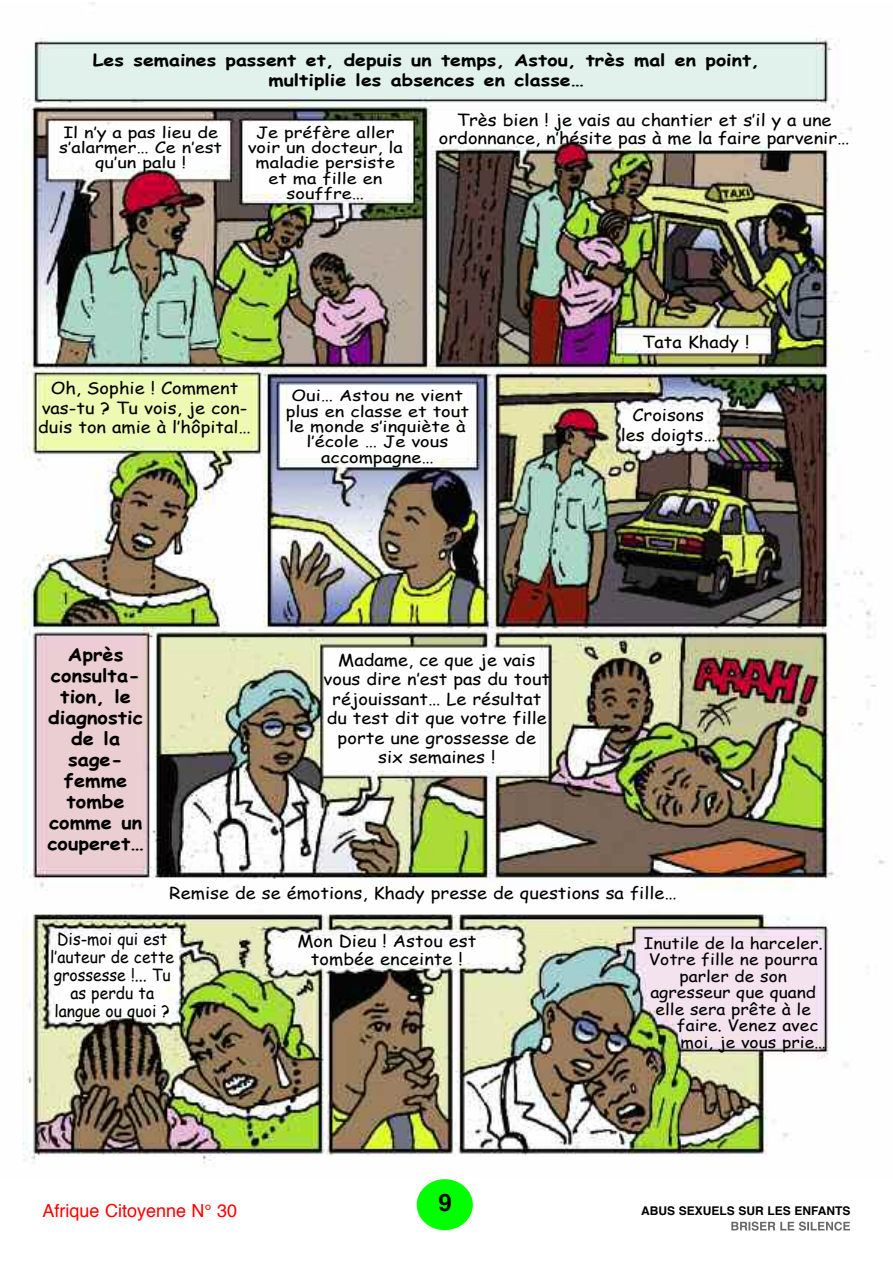
<style>
.page{position:relative;width:893px;height:1263px;background:#fff}
.page>*{position:absolute;margin:0;border:0;box-sizing:border-box;transform-origin:0 0}
.t1{font:700 24px "Helvetica";color:#000}
.t2{font:700 18px/21px "Comic Sans MS";color:#000;text-align:center;scale:1.11 1}
.t3{font:18px "Helvetica";color:#f00}
.t4{font:16.5px/19.5px "Comic Sans MS";color:#000;text-align:center;scale:1.11 1}
.t5{font:700 16.5px/19.5px "Comic Sans MS";color:#000;text-align:center;scale:1.19 1}
.t6{font:16.5px/18px "Comic Sans MS";color:#000;text-align:center;scale:.96 1}
.t7{font:15.75px "Comic Sans MS";color:#000;scale:1.11 1}
.t8{font:15.45px/15.5px "Comic Sans MS";color:#000;text-align:center;scale:1.18 1}
.t9{font:15.3px/15.5px "Comic Sans MS";color:#000;text-align:center;scale:1.19 1}
.t10{font:700 12px "Helvetica";color:#000}
</style>
<div class="page">
<svg style="left:731px;top:1221px;width:78px;height:10px"></svg>
<div style="left:417px;top:1179px;width:56px;height:51px;background:#0f0;border-radius:50%"></div>
<img style="left:22px;top:3px;width:863px;height:1161px">
<p class="t5" style="left:93px;top:50px;width:562px">Les semaines passent et, depuis un temps, Astou, très mal en point, multiplie les absences en classe…</p>
<p class="t9" style="left:59px;top:124px;width:138px">Il n’y a pas lieu de s’alarmer… Ce n’est qu’un palu !</p>
<p class="t9" style="left:248px;top:124px;width:132px">Je préfère aller voir un docteur, la maladie persiste et ma fille en souffre…</p>
<p class="t4" style="left:439px;top:111px;width:371px;line-height:17.2px">Très bien ! je vais au chantier et s’il y a une ordonnance, n’hésite pas à me la faire parvenir…</p>
<p class="t4" style="left:38px;top:378px;width:193px">Oh, Sophie ! Comment vas-tu ? Tu vois, je con&shy;duis ton amie à l’hôpital…</p>
<p class="t8" style="left:286px;top:387px;width:157px">Oui… Astou ne vient plus en classe et tout le monde s’inquiète à l’école … Je vous accompagne…</p>
<p class="t2" style="left:47px;top:643px;width:88px">Après consulta&shy;tion, le diagnostic de la sage&shy;femme tombe comme un couperet…</p>
<p class="t4" style="left:323px;top:649px;width:206px">Madame, ce que je vais vous dire n’est pas du tout réjouissant… Le résultat du test dit que votre fille porte une grossesse de six semaines !</p>
<p class="t4" style="left:642px;top:331px;width:98px">Tata Khady !</p>
<p class="t4" style="left:621px;top:405px;width:87px">Croisons les doigts…</p>
<p class="t4" style="left:169px;top:883px;width:459px">Remise de se émotions, Khady presse de questions sa fille…</p>
<p class="t4" style="left:297px;top:931px;width:163px;line-height:18px">Mon Dieu ! Astou est tombée enceinte !</p>
<p class="t7" style="left:644px;top:931px;width:163px">Inutile de la harceler.</p>
<p class="t6" style="left:50px;top:929px;width:131px">Dis-moi qui est l’auteur de cette grossesse !... Tu as perdu ta langue ou quoi ?</p>
<p class="t7" style="left:649px;top:948px;width:154px">Votre fille ne pourra</p>
<p class="t7" style="left:679px;top:964px;width:98px">parler de son</p>
<p class="t7" style="left:650px;top:981px;width:151px">agresseur que quand</p>
<p class="t7" style="left:656px;top:997px;width:141px">elle sera prête à le</p>
<p class="t7" style="left:677px;top:1014px;width:129px">faire. Venez avec</p>
<p class="t7" style="left:681px;top:1030px;width:133px">moi, je vous prie…</p>
<p class="t3" style="left:43px;top:1203px;width:196px">Afrique Citoyenne N° 30</p>
<h1 class="t1" style="left:439px;top:1193px;width:15px">9</h1>
<p class="t10" style="left:641px;top:1205px;width:211px">ABUS SEXUELS SUR LES ENFANTS</p>
</div>
